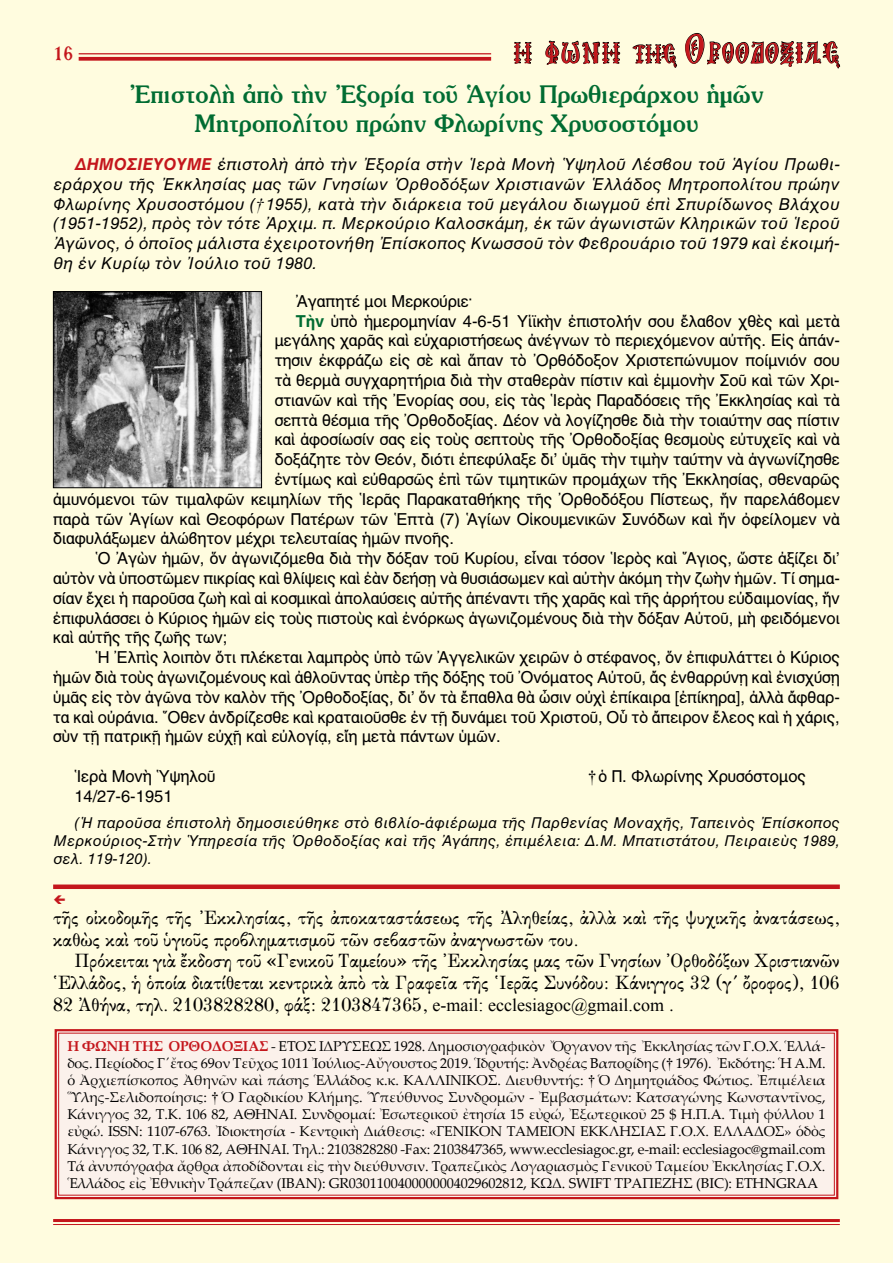
<style>
.page{position:relative;width:893px;height:1263px;background:#fffcdf}
.page>*{position:absolute;margin:0;border:0;box-sizing:border-box;transform-origin:0 0}
.t1{font:27px "Mg Agia Sofia UC Normal";letter-spacing:.05em;color:#c4161c}
.t2{font:24px/28.8px "CTOS Souvenir Medium Test 1";color:#006c32;text-align:center}
.t3{font:19.5px "BYZIMAK";color:#c4161c}
.t4{font:18px/21.6px "Hellenika Normal Test 1";color:#000}
.t5{font:16.5px "CTOS Helvetica Regular Test 1";color:#000}
.t6{font:16.5px/19.8px "CTOS Helvetica Oblique Test 1";color:#000;text-align:justify}
.t7{font:15px/18px "CTOS Helvetica Oblique Test 1";color:#000;text-align:justify}
.t8{font:14.25px/17.1px "Palatino Linotype";letter-spacing:-.01em;color:#000;text-align:justify}
.s1{font-size:24px}
.s2{font-size:39px}
.s3{font-family:"CTOS Helvetica Bold Oblique Test 1";color:#c4161c}
.s4{font-family:"Times New Roman";font-style:italic}
.s5{font-family:"CTOS Helvetica Bold Test 1";color:#006c32}
.s6{font-family:"Times New Roman"}
.s7{font-weight:700;color:#c4161c}
</style>
<div class="page">
<hr style="left:79px;top:53px;width:412px;height:1px;background:#c4161c">
<svg style="left:79px;top:57px;width:412px;height:4px;background:#c8282c"></svg>
<hr style="left:53px;top:1219px;width:787px;height:3px;background:#c4161c">
<hr style="left:53px;top:1224px;width:787px;height:1px;background:#c4161c">
<svg style="left:514px;top:42px;width:18px;height:22px"></svg>
<svg style="left:545px;top:40px;width:75px;height:25px"></svg>
<svg style="left:632px;top:43px;width:45px;height:25px"></svg>
<svg style="left:685px;top:33px;width:155px;height:36px"></svg>
<svg style="left:54px;top:1029px;width:785px;height:171px"></svg>
<img style="left:55px;top:293px;width:205px;height:193px">
<div style="left:53px;top:291px;width:209px;height:197px;border:1px solid #000"></div>
<div style="left:53px;top:884px;width:787px;height:5px;background:#c4161c"></div>
<p class="t3" style="left:53px;top:42px;width:21px">16</p>
<h1 class="t1" style="left:514px;top:41px;width:328px">Η ΦΩΝΗ <span class="s1">ΤΗΣ</span> <span class="s2">Ο</span>ΡΘΟΔΟΞΙΑΣ</h1>
<h2 class="t2" style="left:129px;top:80px;width:636px">Ἐπιστολὴ ἀπὸ τὴν Ἐξορία τοῦ Ἁγίου Πρωθιεράρχου ἡμῶν<br>Μητροπολίτου πρώην Φλωρίνης Χρυσοστόμου</h2>
<p class="t6" style="left:53px;top:154px;width:788px;text-indent:21px"><span class="s3">ΔΗΜΟΣΙΕΥΟΥΜΕ</span> ἐπιστολὴ ἀπὸ τὴν Ἐξορία στὴν Ἱερὰ Μονὴ Ὑψηλοῦ Λέσβου τοῦ Ἁγίου Πρωθι&shy;εράρχου τῆς Ἐκκλησίας μας τῶν Γνησίων Ὀρθοδόξων Χριστιανῶν Ἑλλάδος Μητροπολίτου πρώην Φλωρίνης Χρυσοστόμου (<span class="s4">†</span>1955), κατὰ τὴν διάρκεια τοῦ μεγάλου διωγμοῦ ἐπὶ Σπυρίδωνος Βλάχου (1951-1952), πρὸς τὸν τότε Ἀρχιμ. π. Μερκούριο Καλοσκάμη, ἐκ τῶν ἀγωνιστῶν Κληρικῶν τοῦ Ἱεροῦ Ἀγῶνος, ὁ ὁποῖος μάλιστα ἐχειροτονήθη Ἐπίσκοπος Κνωσσοῦ τὸν Φεβρουάριο τοῦ 1979 καὶ ἐκοιμή&shy;θη ἐν Κυρίῳ τὸν Ἰούλιο τοῦ 1980.</p>
<p class="t5" style="left:296px;top:291px;width:178px">Ἀγαπητέ μοι Μερκούριε·</p>
<p class="t5" style="left:296px;top:311px;width:545px"><span class="s5">Τὴν</span> ὑπὸ ἡμερομηνίαν 4-6-51 Υἱϊκὴν ἐπιστολήν σου ἔλαβον χθὲς καὶ μετὰ</p>
<p class="t5" style="left:275px;top:331px;width:565px">μεγάλης χαρᾶς καὶ εὐχαριστήσεως ἀνέγνων τὸ περιεχόμενον αὐτῆς. Εἰς ἀπάν-</p>
<p class="t5" style="left:275px;top:351px;width:567px">τησιν ἐκφράζω εἰς σὲ καὶ ἅπαν τὸ Ὀρθόδοξον Χριστεπώνυμον ποίμνιόν σου</p>
<p class="t5" style="left:275px;top:371px;width:567px">τὰ θερμὰ συγχαρητήρια διὰ τὴν σταθερὰν πίστιν καὶ ἐμμονὴν Σοῦ καὶ τῶν Χρι-</p>
<p class="t5" style="left:275px;top:390px;width:567px">στιανῶν καὶ τῆς Ἐνορίας σου, εἰς τὰς Ἱερὰς Παραδόσεις τῆς Ἐκκλησίας καὶ τὰ</p>
<p class="t5" style="left:275px;top:410px;width:567px">σεπτὰ θέσμια τῆς Ὀρθοδοξίας. Δέον νὰ λογίζησθε διὰ τὴν τοιαύτην σας πίστιν</p>
<p class="t5" style="left:275px;top:430px;width:567px">καὶ ἀφοσίωσίν σας εἰς τοὺς σεπτοὺς τῆς Ὀρθοδοξίας θεσμοὺς εὐτυχεῖς καὶ νὰ</p>
<p class="t5" style="left:275px;top:450px;width:567px">δοξάζητε τὸν Θεόν, διότι ἐπεφύλαξε δι’ ὑμᾶς τὴν τιμὴν ταύτην νὰ ἀγνωνίζησθε</p>
<p class="t5" style="left:275px;top:470px;width:567px">ἐντίμως καὶ εὐθαρσῶς ἐπὶ τῶν τιμητικῶν προμάχων τῆς Ἐκκλησίας, σθεναρῶς</p>
<p class="t5" style="left:53px;top:489px;width:788px">ἀμυνόμενοι τῶν τιμαλφῶν κειμηλίων τῆς Ἱερᾶς Παρακαταθήκης τῆς Ὀρθοδόξου Πίστεως, ἥν παρελάβομεν</p>
<p class="t5" style="left:53px;top:509px;width:788px">παρὰ τῶν Ἁγίων καὶ Θεοφόρων Πατέρων τῶν Ἑπτὰ (7) Ἁγίων Οἰκουμενικῶν Συνόδων καὶ ἥν ὀφείλομεν νὰ</p>
<p class="t5" style="left:53px;top:529px;width:402px">διαφυλάξωμεν ἀλώβητον μέχρι τελευταίας ἡμῶν πνοῆς.</p>
<p class="t5" style="left:96px;top:549px;width:746px">Ὁ Ἀγὼν ἡμῶν, ὅν ἀγωνιζόμεθα διὰ τὴν δόξαν τοῦ Κυρίου, εἶναι τόσον Ἱερὸς καὶ Ἅγιος, ὥστε ἀξίζει δι’</p>
<p class="t5" style="left:53px;top:569px;width:788px">αὐτὸν νὰ ὑποστῶμεν πικρίας καὶ θλίψεις καὶ ἐὰν δεήσῃ νὰ θυσιάσωμεν καὶ αὐτὴν ἀκόμη τὴν ζωὴν ἡμῶν. Τί σημα-</p>
<p class="t5" style="left:53px;top:588px;width:788px">σίαν ἔχει ἡ παροῦσα ζωὴ καὶ αἱ κοσμικαὶ ἀπολαύσεις αὐτῆς ἀπέναντι τῆς χαρᾶς καὶ τῆς ἀρρήτου εὐδαιμονίας, ἥν</p>
<p class="t5" style="left:53px;top:608px;width:788px">ἐπιφυλάσσει ὁ Κύριος ἡμῶν εἰς τοὺς πιστοὺς καὶ ἐνόρκως ἀγωνιζομένους διὰ τὴν δόξαν Αὐτοῦ, μὴ φειδόμενοι</p>
<p class="t5" style="left:53px;top:628px;width:176px">καὶ αὐτῆς τῆς ζωῆς των;</p>
<p class="t5" style="left:96px;top:648px;width:746px">Ἡ Ἐλπὶς λοιπὸν ὅτι πλέκεται λαμπρὸς ὑπὸ τῶν Ἀγγελικῶν χειρῶν ὁ στέφανος, ὅν ἐπιφυλάττει ὁ Κύριος</p>
<p class="t5" style="left:53px;top:668px;width:788px">ἡμῶν διὰ τοὺς ἀγωνιζομένους καὶ ἀθλοῦντας ὑπὲρ τῆς δόξης τοῦ Ὀνόματος Αὐτοῦ, ἄς ἐνθαρρύνῃ καὶ ἐνισχύσῃ</p>
<p class="t5" style="left:53px;top:687px;width:788px">ὑμᾶς εἰς τὸν ἀγῶνα τὸν καλὸν τῆς Ὀρθοδοξίας, δι’ ὅν τὰ ἔπαθλα θὰ ὦσιν οὐχὶ ἐπίκαιρα [ἐπίκηρα], ἀλλὰ ἄφθαρ-</p>
<p class="t5" style="left:53px;top:707px;width:788px">τα καὶ οὐράνια. Ὅθεν ἀνδρίζεσθε καὶ κραταιοῦσθε ἐν τῇ δυνάμει τοῦ Χριστοῦ, Οὗ τὸ ἄπειρον ἔλεος καὶ ἡ χάρις,</p>
<p class="t5" style="left:53px;top:727px;width:449px">σὺν τῇ πατρικῇ ἡμῶν εὐχῇ καὶ εὐλογίᾳ, εἴη μετὰ πάντων ὑμῶν.</p>
<p class="t5" style="left:74px;top:767px;width:143px">Ἱερὰ Μονὴ Ὑψηλοῦ</p>
<p class="t5" style="left:588px;top:767px;width:219px"><span class="s6">†</span> ὁ Π. Φλωρίνης Χρυσόστομος</p>
<p class="t5" style="left:74px;top:786px;width:100px">14/27-6-1951</p>
<p class="t7" style="left:53px;top:814px;width:788px;text-indent:21px">(Ἡ παροῦσα ἐπιστολὴ δημοσιεύθηκε στὸ βιβλίο-ἀφιέρωμα τῆς Παρθενίας Μοναχῆς, Ταπεινὸς Ἐπίσκοπος Μερκούριος-Στὴν Ὑπηρεσία τῆς Ὀρθοδοξίας καὶ τῆς Ἀγάπης, ἐπιμέλεια: Δ.Μ. Μπατιστάτου, Πειραιεὺς 1989, σελ. 119-120).</p>
<p class="t4" style="left:53px;top:907px;width:788px">τῆς οἰκοδομῆς τῆς Ἐκκλησίας, τῆς ἀποκαταστάσεως τῆς Ἀληθείας, ἀλλὰ καὶ τῆς ψυχικῆς ἀνατάσεως, καθὼς καὶ τοῦ ὑγιοῦς προβληματισμοῦ τῶν σεβαστῶν ἀναγνωστῶν του.</p>
<p class="t4" style="left:53px;top:950px;width:788px;text-align:justify;text-indent:21px">Πρόκειται γιὰ ἔκδοση τοῦ «Γενικοῦ Ταμείου» τῆς Ἐκκλησίας μας τῶν Γνησίων Ὀρθοδόξων Χριστιανῶν Ἑλλάδος, ἡ ὁποία διατίθεται κεντρικὰ ἀπὸ τὰ Γραφεῖα τῆς Ἱερᾶς Συνόδου: Κάνιγγος 32 (γ΄ ὄροφος), 106<br>82 Ἀθήνα, τηλ. 2103828280, φάξ: 2103847365, <span class="s6">e-mail: ecclesiagoc@gmail.com</span> .</p>
<p class="t8" style="left:67px;top:1037px;width:760px"><span class="s7">Η ΦΩΝΗ ΤΗΣ ΟΡΘΟΔΟΞΙΑΣ</span> - ΕΤΟΣ ΙΔΡΥΣΕΩΣ 1928. Δημοσιογραφικὸν Ὄργανον τῆς Ἐκκλησίας τῶν Γ.Ο.Χ. Ἑλλά&shy;δος. Περίοδος Γ ́ἔτος 69ον Τεῦχος 1011 Ἰούλιος-Αὔγουστος 2019. Ἱδρυτής: Ἀνδρέας Βαπορίδης (<span class="s6">†</span> 1976). Ἐκδότης: Ἡ Α.Μ. ὁ Ἀρχιεπίσκοπος Ἀθηνῶν καὶ πάσης Ἑλλάδος κ.κ. ΚΑΛΛΙΝΙΚΟΣ. Διευθυντής: <span class="s6">†</span> Ὁ Δημητριάδος Φώτιος. Ἐπιμέλεια Ὕλης-Σελιδοποίησις: <span class="s6">†</span> Ὁ Γαρδικίου Κλήμης. Ὑπεύθυνος Συνδρομῶν - Ἐμβασμάτων: Κατσαγώνης Κωνσταντῖνος, Κάνιγγος 32, Τ.Κ. 106 82, ΑΘΗΝΑΙ. Συνδρομαί: Ἐσωτερικοῦ ἐτησία 15 εὐρώ, Ἐξωτερικοῦ 25 $ Η.Π.Α. Τιμὴ φύλλου 1 εὐρώ. ISSN: 1107-6763. Ἰδιοκτησία - Κεντρικὴ Διάθεσις: «ΓΕΝΙΚΟΝ ΤΑΜΕΙΟΝ ΕΚΚΛΗΣΙΑΣ Γ.Ο.Χ. ΕΛΛΑΔΟΣ» ὁδὸς Κάνιγγος 32, Τ.Κ. 106 82, ΑΘΗΝΑΙ. Τηλ.: 2103828280 -Fax: 2103847365, www.ecclesiagoc.gr, e-mail: ecclesiagoc@gmail.com Τά ἀνυπόγραφα ἄρθρα ἀποδίδονται εἰς τὴν διεύθυνσιν. Τραπεζικὸς Λογαριασμὸς Γενικοῦ Ταμείου Ἐκκλησίας Γ.Ο.Χ.<br>Ἑλλάδος εἰς Ἐθνικὴν Τράπεζαν (IBAN): GR0301100400000004029602812, ΚΩΔ. SWIFT ΤΡΑΠΕΖΗΣ (BIC): ETHNGRAA</p>
</div>
